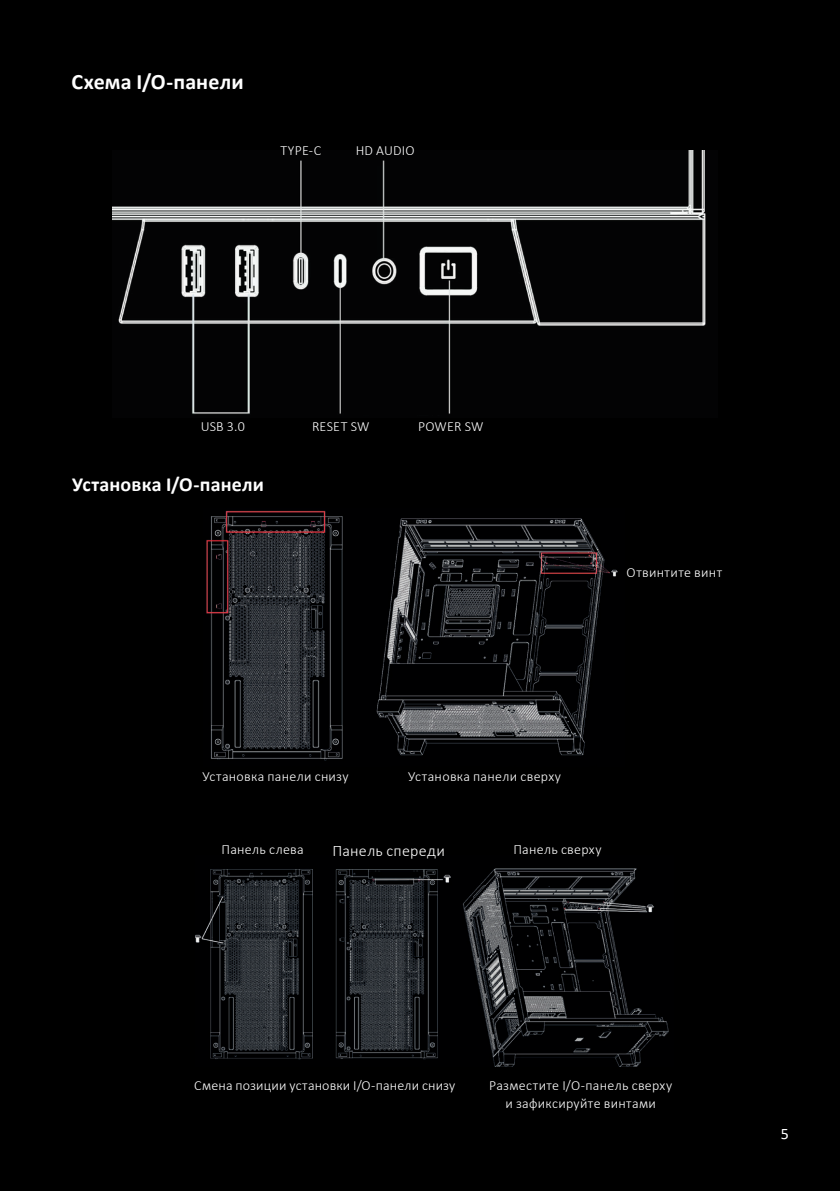
<style>
.page{position:relative;width:840px;height:1191px;background:#fff}
.page>*{position:absolute;margin:0;border:0;box-sizing:border-box;transform-origin:0 0}
.Заголовок_11{font:700 22px "Calibri";letter-spacing:.005em;color:#fff}
.Заголовок_10{font:700 20px "Calibri";letter-spacing:.01em;color:#fff}
.t1{font:300 16px "Calibri";letter-spacing:.015em;color:#fff}
.t2{font:16px "Calibri";color:#fff}
.t3{font:300 14px/18px "Calibri";letter-spacing:.02em;color:#fff;text-align:center}
</style>
<div class="page">
<div style="left:0;top:0;width:839px;height:1191px;background:#000"></div>
<img style="left:113px;top:151px;width:593px;height:264px">
<img style="left:206px;top:510px;width:412px;height:251px">
<img style="left:196px;top:868px;width:473px;height:199px">
<p class="Заголовок_11" style="left:72px;top:66px;width:173px">Схема I/O-панели</p>
<p class="t3" style="left:280px;top:141px;width:42px">TYPE-C</p>
<p class="t3" style="left:355px;top:141px;width:60px">HD AUDIO</p>
<p class="t3" style="left:201px;top:417px;width:46px">USB 3.0</p>
<p class="t3" style="left:312px;top:417px;width:59px">RESET SW</p>
<p class="t3" style="left:418px;top:417px;width:67px">POWER SW</p>
<p class="Заголовок_10" style="left:72px;top:470px;width:193px">Установка I/O-панели</p>
<p class="t3" style="left:626px;top:563px;width:97px">Отвинтите винт</p>
<p class="t3" style="left:202px;top:767px;width:148px">Установка панели снизу</p>
<p class="t3" style="left:408px;top:767px;width:154px">Установка панели сверху</p>
<p class="t3" style="left:221px;top:840px;width:84px">Панель слева</p>
<p class="t1" style="left:332px;top:840px;width:114px">Панель спереди</p>
<p class="t3" style="left:513px;top:840px;width:90px">Панель сверху</p>
<p class="t3" style="left:194px;top:1076px;width:262px">Смена позиции установки I/O-панели снизу</p>
<p class="t3" style="left:488px;top:1076px;width:185px">Разместите I/O-панель сверху и зафиксируйте винтами</p>
<p class="t2" style="left:780px;top:1122px;width:10px">5</p>
</div>
